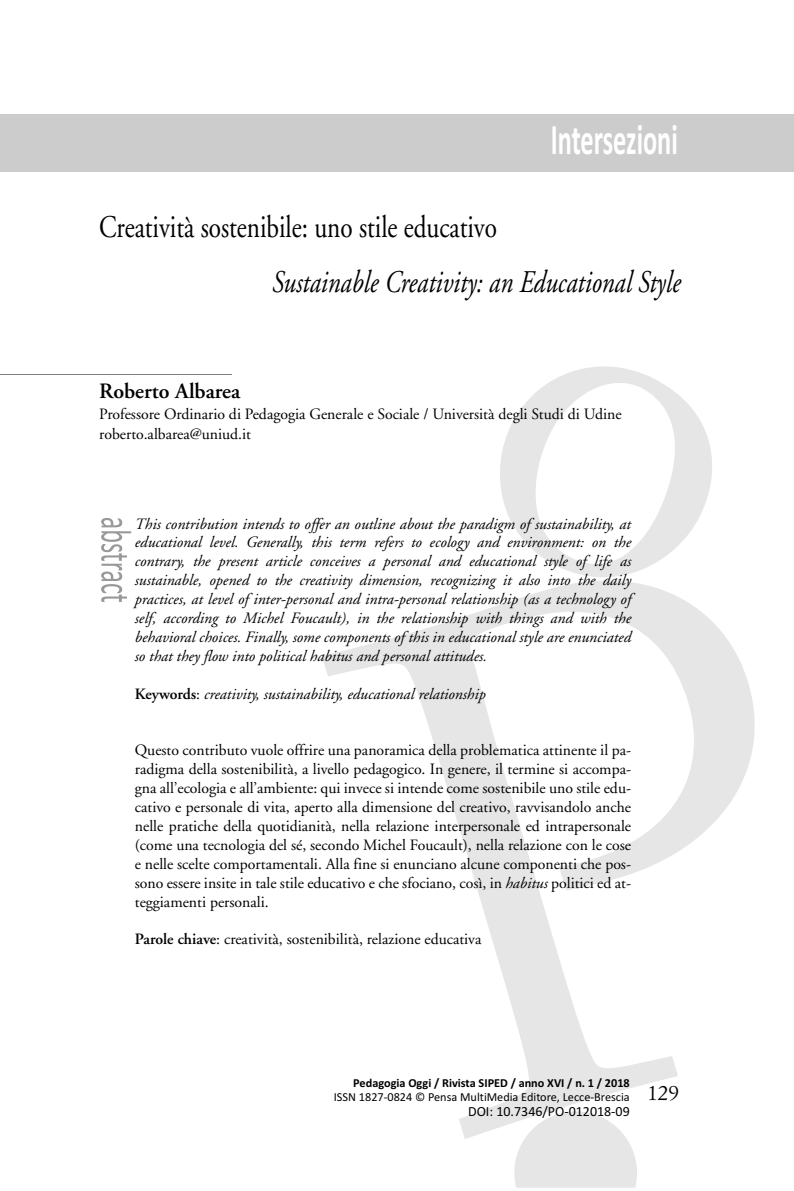
<style>
.page{position:relative;width:794px;height:1191px;background:#fff}
.page>*{position:absolute;margin:0;border:0;box-sizing:border-box;transform-origin:0 0}
.t1{font:700 43.75px "Calibri";color:#fff;scale:.6 1}
.t2{font:italic 31.5px "Adobe Garamond";color:#000;scale:.8 1}
.t3{font:31.5px "Adobe Garamond";color:#000;scale:.8 1}
.t4{font:600 21.88px "Adobe Garamond";color:#000}
.t5{font:21px "Simoncini Garamond";color:#000}
.t6{font:15.75px/18.9px "Adobe Garamond";color:#000;text-align:justify}
.t7{font:italic 15.75px/18.9px "Adobe Garamond";color:#000;text-align:justify}
.t8{font:14px "Calibri";color:#000}
.t9{font:12.25px "Calibri";color:#000}
.t10{font:700 12.25px "Calibri";color:#000}
.s1{font-weight:600;font-style:normal}
.s2{font-style:normal}
.s3{font-style:italic}
.s4{font-weight:600}
</style>
<div class="page">
<hr style="left:0;top:374px;width:232px;height:1px;background:#7f7f7f">
<svg style="left:101px;top:518px;width:30px;height:34px"></svg>
<div style="left:514px;top:1139px;width:123px;height:48px;background:#e6e6e6"></div>
<svg style="left:322px;top:596px;width:433px;height:543px"></svg>
<svg style="left:500px;top:366px;width:212px;height:230px"></svg>
<div style="left:0;top:114px;width:794px;height:57px;background:#ccc"></div>
<h2 class="t3" style="left:99px;top:214px;width:498px">Creatività sostenibile: uno stile educativo</h2>
<h1 class="t1" style="left:551px;top:113px;width:213px">Intersezioni</h1>
<h2 class="t2" style="left:272px;top:269px;width:512px">Sustainable Creativity: an Educational Style</h2>
<h3 class="t4" style="left:99px;top:383px;width:142px">Roberto Albarea</h3>
<p class="t6" style="left:99px;top:406px;width:524px">Professore Ordinario di Pedagogia Generale e Sociale / Università degli Studi di Udine roberto.albarea@uniud.it</p>
<p class="t7" style="left:135px;top:515px;width:498px">This contribution intends to offer an outline about the paradigm of sustainability, at educational level. Generally, this term refers to ecology and environment: on the contrary, the present article conceives a personal and educational style of life as sustainable, opened to the creativity dimension, recognizing it also into the daily practices, at level of inter-personal and intra-personal relationship (as a technology of self, according to Michel Foucault), in the relationship with things and with the behavioral choices. Finally, some components of this in educational style are enunciated so that they flow into political habitus and personal attitudes.</p>
<p class="t7" style="left:135px;top:685px;width:352px"><span class="s1">Keywords</span><span class="s2">:</span> creativity, sustainability, educational relationship</p>
<p class="t6" style="left:135px;top:742px;width:498px">Questo contributo vuole offrire una panoramica della problematica attinente il pa&shy;radigma della sostenibilità, a livello pedagogico. In genere, il termine si accompa&shy;gna all’ecologia e all’ambiente: qui invece si intende come sostenibile uno stile edu&shy;cativo e personale di vita, aperto alla dimensione del creativo, ravvisandolo anche nelle pratiche della quotidianità, nella relazione interpersonale ed intrapersonale (come una tecnologia del sé, secondo Michel Foucault), nella relazione con le cose e nelle scelte comportamentali. Alla fine si enunciano alcune componenti che pos&shy;sono essere insite in tale stile educativo e che sfociano, così, in <span class="s3">habitus</span> politici ed at&shy;teggiamenti personali.</p>
<p class="t6" style="left:135px;top:931px;width:348px"><span class="s4">Parole chiave</span>: creatività, sostenibilità, relazione educativa</p>
<p class="t10" style="left:353px;top:1075px;width:278px">Pedagogia Oggi / Rivista SIPED / anno XVI / n. 1 / 2018</p>
<p class="t9" style="left:334px;top:1089px;width:297px">ISSN 1827-0824 © Pensa MultiMedia Editore, Lecce-Brescia</p>
<p class="t8" style="left:468px;top:1103px;width:163px">DOI: 10.7346/PO-012018-09</p>
<h3 class="t5" style="left:647px;top:1084px;width:33px">129</h3>
</div>
